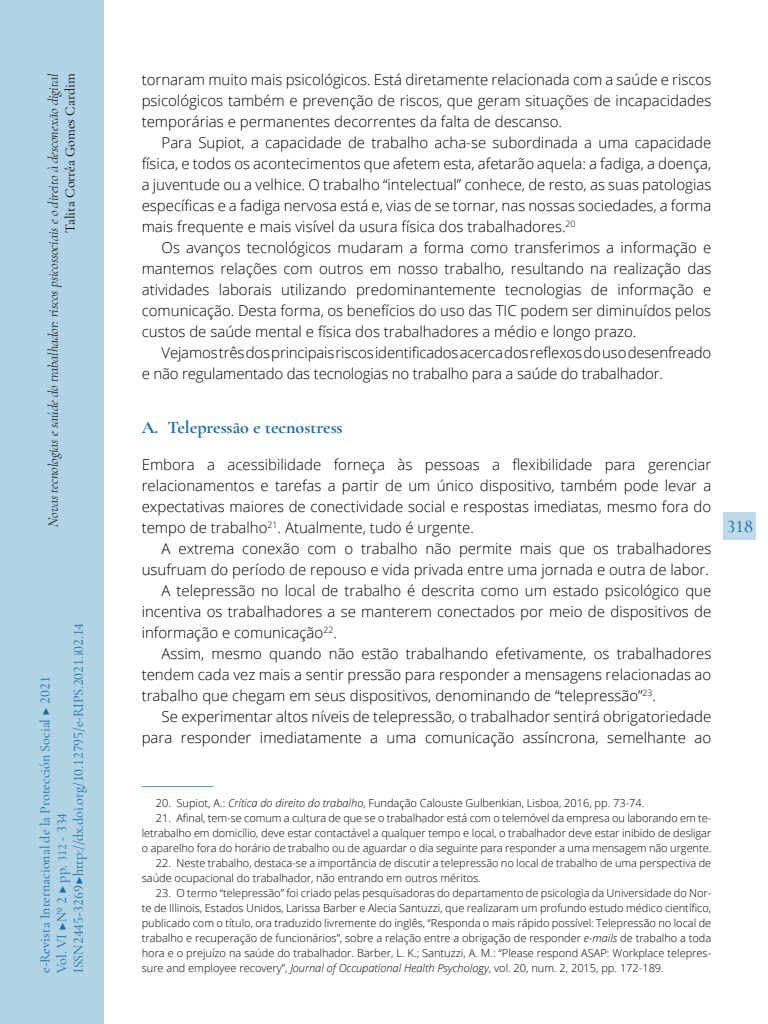
<style>
.page{position:relative;width:768px;height:1024px;background:#fff}
.page>*{position:absolute;margin:0;border:0;box-sizing:border-box;transform-origin:0 0}
._41_Enunciado_1_1{font:700 18px "Cormorant Garamond";color:#1b6b9f}
.t1{font:500 18px "Cormorant Garamond";color:#1b6b9f}
._00_bsc_brasil{font:300 15px/21px "Open Sans";color:#000;text-align:justify}
._00_bsc_Sin_brasil{font:300 15px/21px "Open Sans";color:#000;text-align:justify}
.t2{font:14px/16.8px "Cormorant Garamond";color:#1b6b9f}
.t3{font:italic 300 14px "Cormorant Garamond";color:#000}
.t4{font:14px "Cormorant Garamond";color:#000}
.zz_notas{font:300 11px/15px "Open Sans";color:#000;text-align:justify}
.s1{font-size:12px}
.s2{font-style:italic}
</style>
<div class="page">
<hr style="left:142px;top:786px;width:72px;height:1px;background:#4b94b9">
<div style="left:0;top:0;width:103px;height:1024px;background:#b1d3e5"></div>
<div style="left:724px;top:512px;width:32px;height:28px;background:#bedae8"></div>
<p class="t3" style="left:45px;top:527px;width:455px;rotate:-90deg">Novas tecnologias e saúde do trabalhador: riscos psicossociais e o direito à desconexão digital</p>
<p class="t4" style="left:62px;top:233px;width:161px;rotate:-90deg">Talita Corrêa Gomes Cardim</p>
<p class="t2" style="left:70px;top:973px;width:352px;rotate:-90deg">ISSN 2445-3269 ▶ http://dx.doi.org/10.12795/e-RIPS.2021.i02.14</p>
<p class="t2" style="left:36px;top:973px;width:298px;rotate:-90deg">e-Revista Internacional de la Protección Social ▶ 2021<br>Vol. VI ▶Nº 2 ▶ pp. <span class="s1">312</span> - 334</p>
<p class="_00_bsc_brasil" style="left:142px;top:69px;width:571px">tornaram muito mais psicológicos. Está diretamente relacionada com a saúde e riscos psicológicos também e prevenção de riscos, que geram situações de incapacidades temporárias e permanentes decorrentes da falta de descanso.</p>
<p class="_00_bsc_brasil" style="left:142px;top:132px;width:571px;text-indent:20px">Para Supiot, a capacidade de trabalho acha-se subordinada a uma capacidade física, e todos os acontecimentos que afetem esta, afetarão aquela: a fadiga, a doença, a juventude ou a velhice. O trabalho “intelectual” conhece, de resto, as suas patologias específicas e a fadiga nervosa está e, vias de se tornar, nas nossas sociedades, a forma mais frequente e mais visível da usura física dos trabalhadores.<sup>20</sup></p>
<p class="_00_bsc_brasil" style="left:142px;top:237px;width:571px;text-indent:20px">Os avanços tecnológicos mudaram a forma como transferimos a informação e mantemos relações com outros em nosso trabalho, resultando na realização das atividades laborais utilizando predominantemente tecnologias de informação e comunicação. Desta forma, os benefícios do uso das TIC podem ser diminuídos pelos custos de saúde mental e física dos trabalhadores a médio e longo prazo.</p>
<p class="_00_bsc_brasil" style="left:142px;top:342px;width:571px;text-indent:20px">Vejamos três dos principais riscos identificados acerca dos reflexos do uso desenfreado e não regulamentado das tecnologias no trabalho para a saúde do trabalhador.</p>
<p class="_41_Enunciado_1_1" style="left:142px;top:416px;width:202px">A. Telepressão e tecnostress</p>
<p class="_00_bsc_Sin_brasil" style="left:142px;top:453px;width:571px">Embora a acessibilidade forneça às pessoas a flexibilidade para gerenciar relacionamentos e tarefas a partir de um único dispositivo, também pode levar a expectativas maiores de conectividade social e respostas imediatas, mesmo fora do tempo de trabalho<sup>21</sup>. Atualmente, tudo é urgente.</p>
<p class="_00_bsc_brasil" style="left:142px;top:537px;width:571px;text-align:right">A extrema conexão com o trabalho não permite mais que os trabalhadores usufruam do período de repouso e vida privada entre uma jornada e outra de labor.</p>
<p class="_00_bsc_brasil" style="left:142px;top:579px;width:571px;text-indent:20px">A telepressão no local de trabalho é descrita como um estado psicológico que incentiva os trabalhadores a se manterem conectados por meio de dispositivos de informação e comunicação<sup>22</sup>.</p>
<p class="_00_bsc_brasil" style="left:142px;top:642px;width:571px;text-indent:20px">Assim, mesmo quando não estão trabalhando efetivamente, os trabalhadores tendem cada vez mais a sentir pressão para responder a mensagens relacionadas ao trabalho que chegam em seus dispositivos, denominando de “telepressão”<sup>23</sup>.</p>
<p class="_00_bsc_brasil" style="left:142px;top:705px;width:571px;text-align:right">Se experimentar altos níveis de telepressão, o trabalhador sentirá obrigatoriedade para responder imediatamente a uma comunicação assíncrona, semelhante ao</p>
<p class="t1" style="left:726px;top:515px;width:28px">318</p>
<p class="zz_notas" style="left:156px;top:795px;width:490px">20. Supiot, A.: <span class="s2">Crítica do direito do trabalho</span>, Fundação Calouste Gulbenkian, Lisboa, 2016, pp. 73-74.</p>
<p class="zz_notas" style="left:142px;top:810px;width:571px;text-indent:14px">21. Afinal, tem-se comum a cultura de que se o trabalhador está com o telemóvel da empresa ou laborando em te&shy;letrabalho em domicílio, deve estar contactável a qualquer tempo e local, o trabalhador deve estar inibido de desligar o aparelho fora do horário de trabalho ou de aguardar o dia seguinte para responder a uma mensagem não urgente.</p>
<p class="zz_notas" style="left:142px;top:855px;width:571px;text-indent:14px">22. Neste trabalho, destaca-se a importância de discutir a telepressão no local de trabalho de uma perspectiva de saúde ocupacional do trabalhador, não entrando em outros méritos.</p>
<p class="zz_notas" style="left:142px;top:885px;width:571px;text-indent:14px">23. O termo “telepressão” foi criado pelas pesquisadoras do departamento de psicologia da Universidade do Nor&shy;te de Illinois, Estados Unidos, Larissa Barber e Alecia Santuzzi, que realizaram um profundo estudo médico científico, publicado com o título, ora traduzido livremente do inglês, “Responda o mais rápido possível: Telepressão no local de trabalho e recuperação de funcionários”, sobre a relação entre a obrigação de responder <span class="s2">e-mails</span> de trabalho a toda hora e o prejuízo na saúde do trabalhador. Barber, L. K.; Santuzzi, A. M.: “Please respond ASAP: Workplace telepres-</p>
<p class="zz_notas" style="left:142px;top:960px;width:524px">sure and employee recovery”, <span class="s2">Journal of Occupational Health Psychology</span>, vol. 20, num. 2, 2015, pp. 172-189.</p>
</div>
